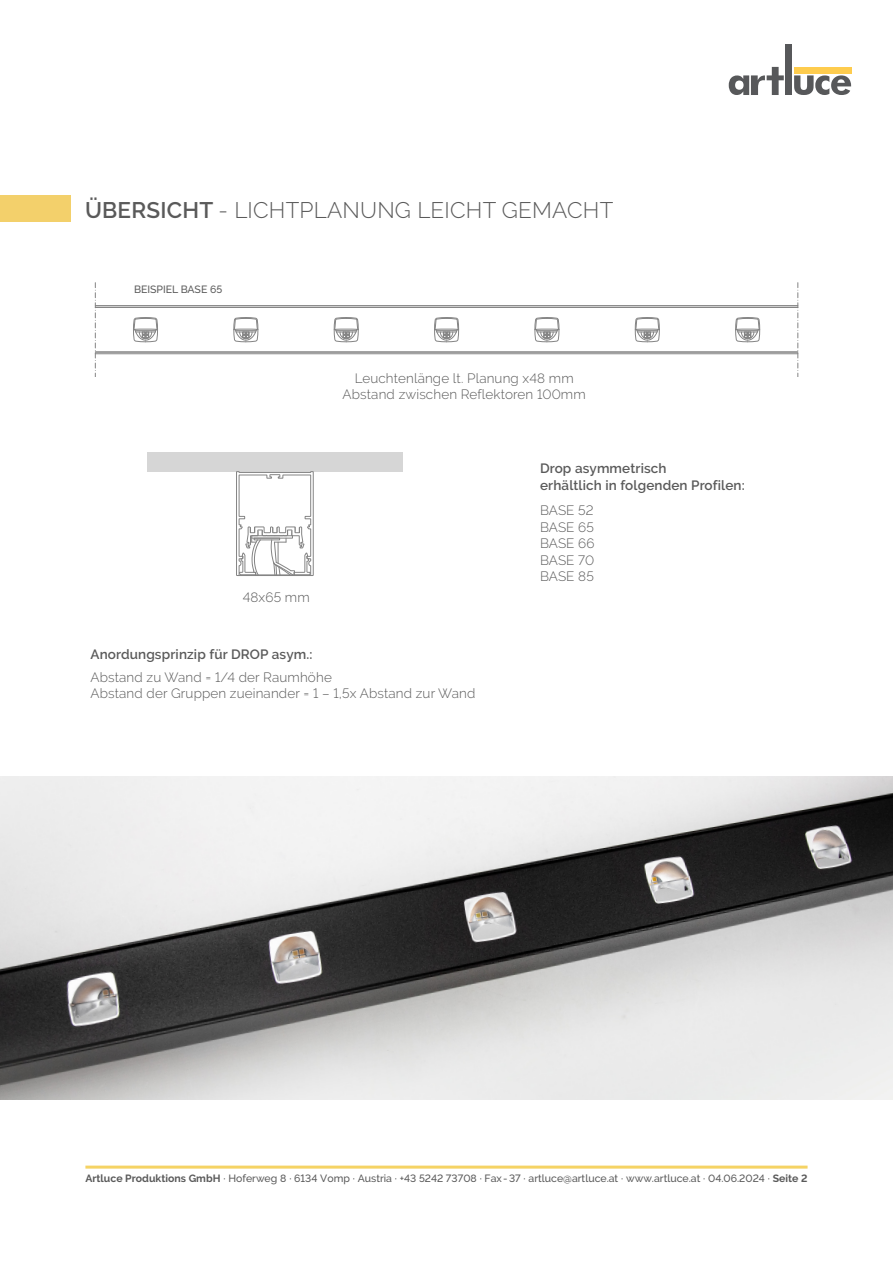
<style>
.page{position:relative;width:893px;height:1263px;background:#fff}
.page>*{position:absolute;margin:0;border:0;box-sizing:border-box;transform-origin:0 0}
.Tabelle_-_Spezifikationen_-_Regular{font:300 22.5px "Raleway";letter-spacing:.01em;color:#5a5a5a}
.Tabelle_-_Spezifikationen_-_Regular-2{font:300 13.5px "Raleway";letter-spacing:.01em;color:#5a5a5a}
.Tabelle_-_Spezifikationen_-_Regular-3{font:600 13.5px "Raleway";letter-spacing:.01em;color:#5a5a5a}
.Tabelle_-_Werte_-_Zentr_-_Med{font:500 10.5px "Raleway";color:#5a5a5a}
.s1{font-weight:600}
.s2{font-weight:700}
</style>
<div class="page">
<hr style="left:85px;top:1165px;width:722px;height:3px;background:#f5d364">
<div style="left:0;top:195px;width:71px;height:26px;background:#f3d06b"></div>
<svg style="left:729px;top:67px;width:55px;height:28px"></svg>
<div style="left:785px;top:45px;width:7px;height:50px;background:#57585a"></div>
<svg style="left:794px;top:75px;width:57px;height:20px"></svg>
<div style="left:794px;top:67px;width:57px;height:7px;background:#fecc4e"></div>
<svg style="left:334px;top:306px;width:25px;height:36px"></svg>
<svg style="left:534px;top:306px;width:26px;height:36px"></svg>
<svg style="left:434px;top:306px;width:25px;height:36px"></svg>
<hr style="left:95px;top:305px;width:703px;height:1px;background:#848484">
<hr style="left:95px;top:353px;width:703px;height:1px;background:#848484">
<hr style="left:95px;top:307px;width:703px;height:1px;background:#848484">
<hr style="left:95px;top:352px;width:703px;height:1px;background:#848484">
<svg style="left:233px;top:306px;width:26px;height:36px"></svg>
<svg style="left:133px;top:306px;width:25px;height:36px"></svg>
<svg style="left:635px;top:306px;width:25px;height:36px"></svg>
<svg style="left:735px;top:306px;width:25px;height:36px"></svg>
<svg style="left:95px;top:282px;width:1px;height:94px"></svg>
<svg style="left:797px;top:282px;width:1px;height:94px"></svg>
<div style="left:147px;top:452px;width:256px;height:20px;background:#d6d6d6"></div>
<svg style="left:236px;top:471px;width:78px;height:105px"></svg>
<img style="left:0;top:776px;width:893px;height:323px">
<p class="Tabelle_-_Spezifikationen_-_Regular" style="left:85px;top:197px;width:530px"><span class="s1">ÜBERSICHT</span> - LICHTPLANUNG LEICHT GEMACHT</p>
<p class="Tabelle_-_Werte_-_Zentr_-_Med" style="left:134px;top:284px;width:90px">BEISPIEL BASE 65</p>
<p class="Tabelle_-_Spezifikationen_-_Regular-2" style="left:243px;top:589px;width:68px">48x65 mm</p>
<p class="Tabelle_-_Spezifikationen_-_Regular-2" style="left:355px;top:370px;width:220px">Leuchtenlänge lt. Planung x48 mm</p>
<p class="Tabelle_-_Spezifikationen_-_Regular-2" style="left:343px;top:386px;width:245px">Abstand zwischen Reflektoren 100mm</p>
<p class="Tabelle_-_Spezifikationen_-_Regular-3" style="left:540px;top:461px;width:128px">Drop asymmetrisch</p>
<p class="Tabelle_-_Spezifikationen_-_Regular-3" style="left:540px;top:477px;width:206px">erhältlich in folgenden Profilen:</p>
<p class="Tabelle_-_Spezifikationen_-_Regular-2" style="left:540px;top:502px;width:55px">BASE 52</p>
<p class="Tabelle_-_Spezifikationen_-_Regular-2" style="left:540px;top:519px;width:55px">BASE 65</p>
<p class="Tabelle_-_Spezifikationen_-_Regular-2" style="left:540px;top:535px;width:56px">BASE 66</p>
<p class="Tabelle_-_Spezifikationen_-_Regular-2" style="left:540px;top:552px;width:56px">BASE 70</p>
<p class="Tabelle_-_Spezifikationen_-_Regular-2" style="left:540px;top:568px;width:55px">BASE 85</p>
<p class="Tabelle_-_Spezifikationen_-_Regular-3" style="left:91px;top:646px;width:224px">Anordungsprinzip für DROP asym.:</p>
<p class="Tabelle_-_Spezifikationen_-_Regular-2" style="left:91px;top:669px;width:243px">Abstand zu Wand = 1/4 der Raumhöhe</p>
<p class="Tabelle_-_Spezifikationen_-_Regular-2" style="left:91px;top:685px;width:386px">Abstand der Gruppen zueinander = 1 – 1,5x Abstand zur Wand</p>
<p class="Tabelle_-_Werte_-_Zentr_-_Med" style="left:85px;top:1172px;width:724px"><span class="s2">Artluce Produktions GmbH</span> · Hoferweg 8 · 6134 Vomp · Austria · +43 5242 73708 · Fax-37 · artluce@artluce.at · www.artluce.at · 04.06.2024 · <span class="s2">Seite 2</span></p>
</div>
